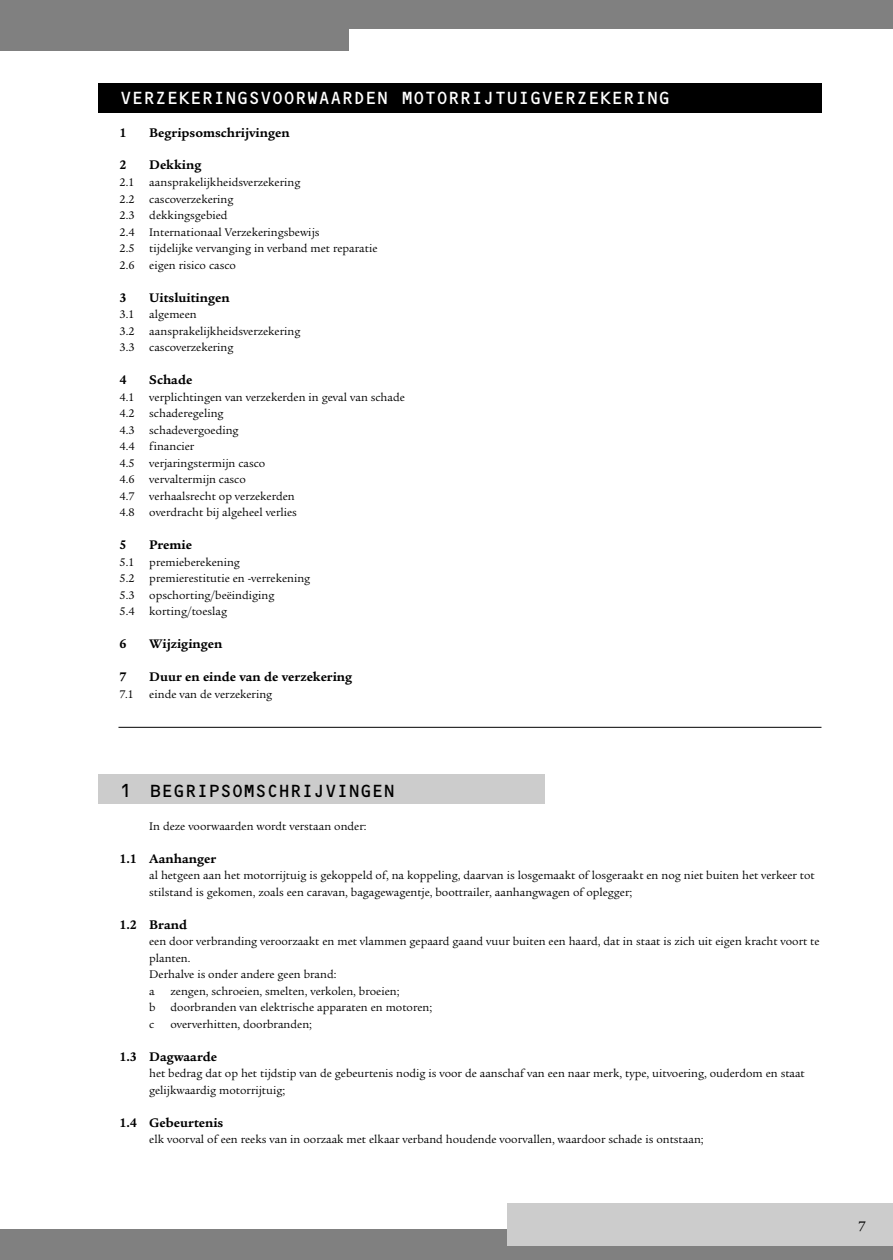
<style>
.page{position:relative;width:893px;height:1260px;background:#fff}
.page>*{position:absolute;margin:0;border:0;box-sizing:border-box;transform-origin:0 0}
.t1{font:18px "OCRB";letter-spacing:-.07em;color:#fff}
.t2{font:18px "OCRB";letter-spacing:-.07em;color:#000}
.t3{font:15px "Legacy Serif";color:#000}
.t4{font:700 13.5px "Legacy Serif";color:#000}
.t5{font:12px/16.5px "Legacy Serif";color:#000}
</style>
<div class="page">
<div style="left:98px;top:774px;width:447px;height:30px;background:#ccc"></div>
<div style="left:98px;top:83px;width:723px;height:30px;background:#000"></div>
<div style="left:0;top:1229px;width:892px;height:31px;background:#808080"></div>
<div style="left:0;top:0;width:349px;height:51px;background:#808080"></div>
<div style="left:0;top:0;width:892px;height:29px;background:#808080"></div>
<div style="left:506px;top:1203px;width:386px;height:42px;background:#ccc"></div>
<hr style="left:118px;top:727px;width:703px;height:1px;background:#000">
<h1 class="t1" style="left:119px;top:90px;width:552px">VERZEKERINGSVOORWAARDEN MOTORRIJTUIGVERZEKERING</h1>
<p class="t4" style="left:119px;top:127px;width:9px">1</p>
<p class="t4" style="left:149px;top:127px;width:142px">Begripsomschrijvingen</p>
<p class="t4" style="left:119px;top:160px;width:9px">2</p>
<p class="t4" style="left:149px;top:160px;width:54px">Dekking</p>
<p class="t5" style="left:119px;top:175px;width:259px">2.1 aansprakelijkheidsverzekering<br>2.2 cascoverzekering<br>2.3 dekkingsgebied<br>2.4 Internationaal Verzekeringsbewijs<br>2.5 tijdelijke vervanging in verband met reparatie<br>2.6 eigen risico casco</p>
<p class="t4" style="left:119px;top:292px;width:9px">3</p>
<p class="t4" style="left:149px;top:292px;width:82px">Uitsluitingen</p>
<p class="t5" style="left:119px;top:307px;width:182px">3.1 algemeen<br>3.2 aansprakelijkheidsverzekering<br>3.3 cascoverzekering</p>
<p class="t4" style="left:119px;top:374px;width:9px">4</p>
<p class="t4" style="left:149px;top:374px;width:44px">Schade</p>
<p class="t5" style="left:119px;top:390px;width:287px">4.1 verplichtingen van verzekerden in geval van schade<br>4.2 schaderegeling<br>4.3 schadevergoeding<br>4.4 financier<br>4.5 verjaringstermijn casco<br>4.6 vervaltermijn casco<br>4.7 verhaalsrecht op verzekerden<br>4.8 overdracht bij algeheel verlies</p>
<p class="t4" style="left:119px;top:539px;width:9px">5</p>
<p class="t4" style="left:149px;top:539px;width:44px">Premie</p>
<p class="t5" style="left:119px;top:555px;width:192px">5.1 premieberekening<br>5.2 premierestitutie en -verrekening<br>5.3 opschorting/beëindiging<br>5.4 korting/toeslag</p>
<p class="t4" style="left:119px;top:638px;width:9px">6</p>
<p class="t4" style="left:149px;top:638px;width:75px">Wijzigingen</p>
<p class="t4" style="left:119px;top:671px;width:9px">7</p>
<p class="t4" style="left:149px;top:671px;width:204px">Duur en einde van de verzekering</p>
<p class="t5" style="left:119px;top:687px;width:16px">7.1</p>
<p class="t5" style="left:149px;top:687px;width:124px">einde van de verzekering</p>
<h1 class="t2" style="left:119px;top:783px;width:278px">1 BEGRIPSOMSCHRIJVINGEN</h1>
<p class="t5" style="left:149px;top:819px;width:219px">In deze voorwaarden wordt verstaan onder:</p>
<p class="t4" style="left:119px;top:853px;width:98px">1.1 Aanhanger</p>
<p class="t5" style="left:149px;top:868px;width:667px">al hetgeen aan het motorrijtuig is gekoppeld of, na koppeling, daarvan is losgemaakt of losgeraakt en nog niet buiten het verkeer tot stilstand is gekomen, zoals een caravan, bagagewagentje, boottrailer, aanhangwagen of oplegger;</p>
<p class="t4" style="left:119px;top:919px;width:69px">1.2 Brand</p>
<p class="t5" style="left:149px;top:934px;width:672px">een door verbranding veroorzaakt en met vlammen gepaard gaand vuur buiten een haard, dat in staat is zich uit eigen kracht voort te planten.<br>Derhalve is onder andere geen brand:<br>a</p>
<p class="t5" style="left:149px;top:984px;width:284px;text-indent:21px">zengen, schroeien, smelten, verkolen, broeien;<br>b doorbranden van elektrische apparaten en motoren; c</p>
<p class="t5" style="left:171px;top:1017px;width:143px">oververhitten, doorbranden;</p>
<p class="t4" style="left:119px;top:1051px;width:99px">1.3 Dagwaarde</p>
<p class="t5" style="left:149px;top:1066px;width:657px">het bedrag dat op het tijdstip van de gebeurtenis nodig is voor de aanschaf van een naar merk, type, uitvoering, ouderdom en staat gelijkwaardig motorrijtuig;</p>
<p class="t4" style="left:119px;top:1117px;width:105px">1.4 Gebeurtenis</p>
<p class="t5" style="left:149px;top:1132px;width:556px">elk voorval of een reeks van in oorzaak met elkaar verband houdende voorvallen, waardoor schade is ontstaan;</p>
<p class="t3" style="left:858px;top:1220px;width:9px">7</p>
</div>
